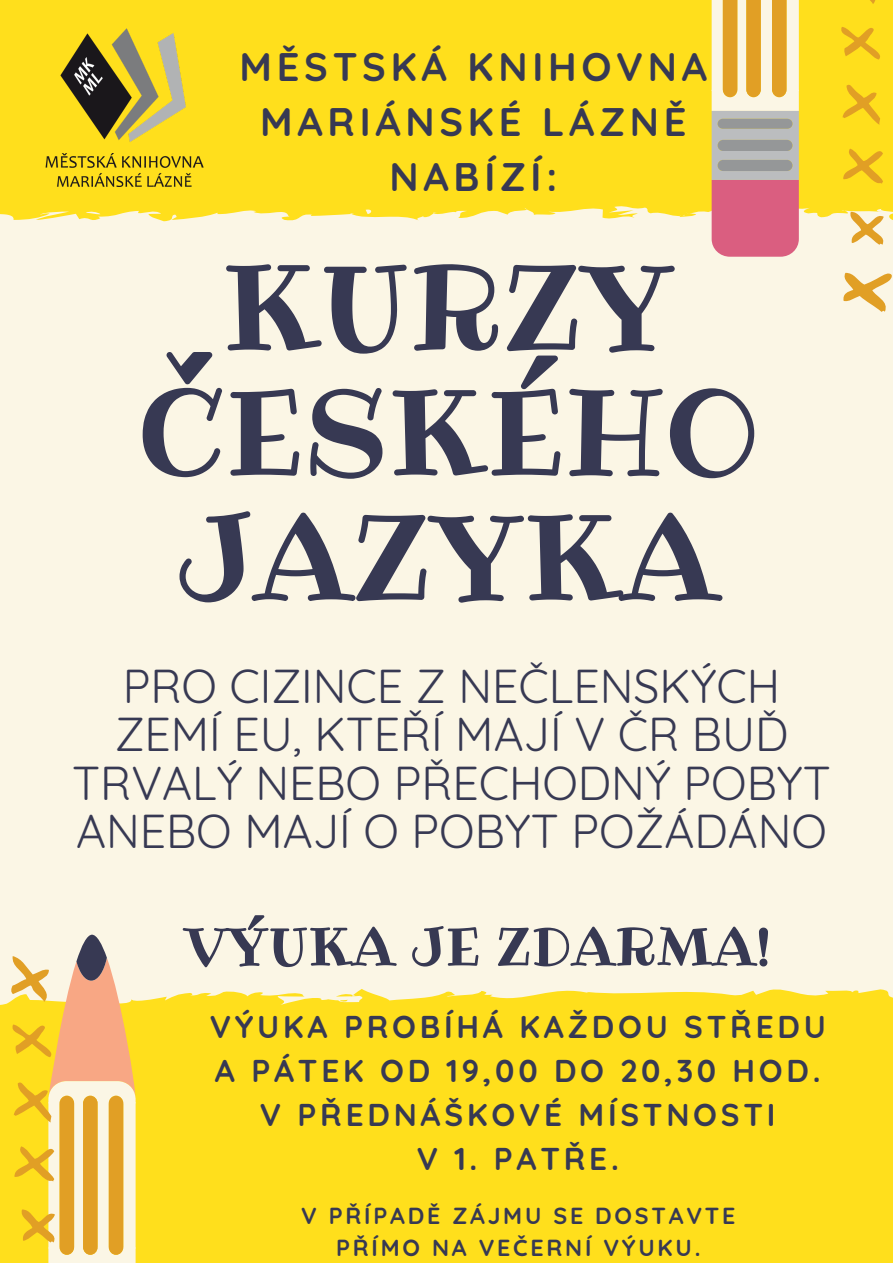
<style>
.page{position:relative;width:893px;height:1263px;background:#ffdf1c}
.page>*{position:absolute;margin:0;border:0;box-sizing:border-box;transform-origin:0 0}
.t1{font:119.25px/124.9px "Ribeye";color:#373953;text-align:center}
.t2{font:52.95px "Ribeye";color:#373953}
.t3{font:46.35px/48.4px "Quicksand";color:#373953;text-align:center}
.t4{font:700 39.75px/55.2px "Quicksand";letter-spacing:.12em;color:#373953;text-align:center}
.t5{font:700 31.5px/44px "Quicksand";letter-spacing:.12em;color:#373953;text-align:center}
.t6{font:700 23.25px/31.5px "Quicksand";letter-spacing:.12em;color:#373953;text-align:center}
</style>
<div class="page">
<div style="left:0;top:204px;width:893px;height:801px;background:#fbf6e5"></div>
<svg style="left:366px;top:208px;width:7px;height:6px"></svg>
<svg style="left:86px;top:211px;width:15px;height:4px"></svg>
<svg style="left:712px;top:0;width:86px;height:257px;background:#d7a593"></svg>
<svg style="left:870px;top:0;width:6px;height:4px"></svg>
<svg style="left:841px;top:27px;width:39px;height:33px"></svg>
<svg style="left:842px;top:84px;width:38px;height:41px"></svg>
<svg style="left:843px;top:148px;width:40px;height:36px"></svg>
<svg style="left:842px;top:273px;width:50px;height:39px;background:#efd092"></svg>
<svg style="left:841px;top:210px;width:46px;height:35px;background:#f2d9a1"></svg>
<svg style="left:11px;top:935px;width:124px;height:328px"></svg>
<img style="left:45px;top:28px;width:159px;height:159px">
<p class="t4" style="left:239px;top:39px;width:469px">MĚSTSKÁ KNIHOVNA<br>MARIÁNSKÉ LÁZNĚ<br>NABÍZÍ:</p>
<h1 class="t1" style="left:137px;top:245px;width:624px">KURZY<br>ČESKÉHO<br>JAZYKA</h1>
<p class="t3" style="left:72px;top:661px;width:760px">PRO CIZINCE Z NEČLENSKÝCH<br>ZEMÍ EU, KTEŘÍ MAJÍ V ČR BUĎ<br>TRVALÝ NEBO PŘECHODNÝ POBYT<br>ANEBO MAJÍ O POBYT POŽÁDÁNO</p>
<p class="t2" style="left:184px;top:910px;width:588px">VÝUKA JE ZDARMA!</p>
<p class="t5" style="left:210px;top:1004px;width:618px">VÝUKA PROBÍHÁ KAŽDOU STŘEDU<br>A PÁTEK OD 19,00 DO 20,30 HOD.<br>V PŘEDNÁŠKOVÉ MÍSTNOSTI<br>V 1. PATŘE.</p>
<p class="t6" style="left:301px;top:1199px;width:436px">V PŘÍPADĚ ZÁJMU SE DOSTAVTE<br>PŘÍMO NA VEČERNÍ VÝUKU.</p>
</div>
